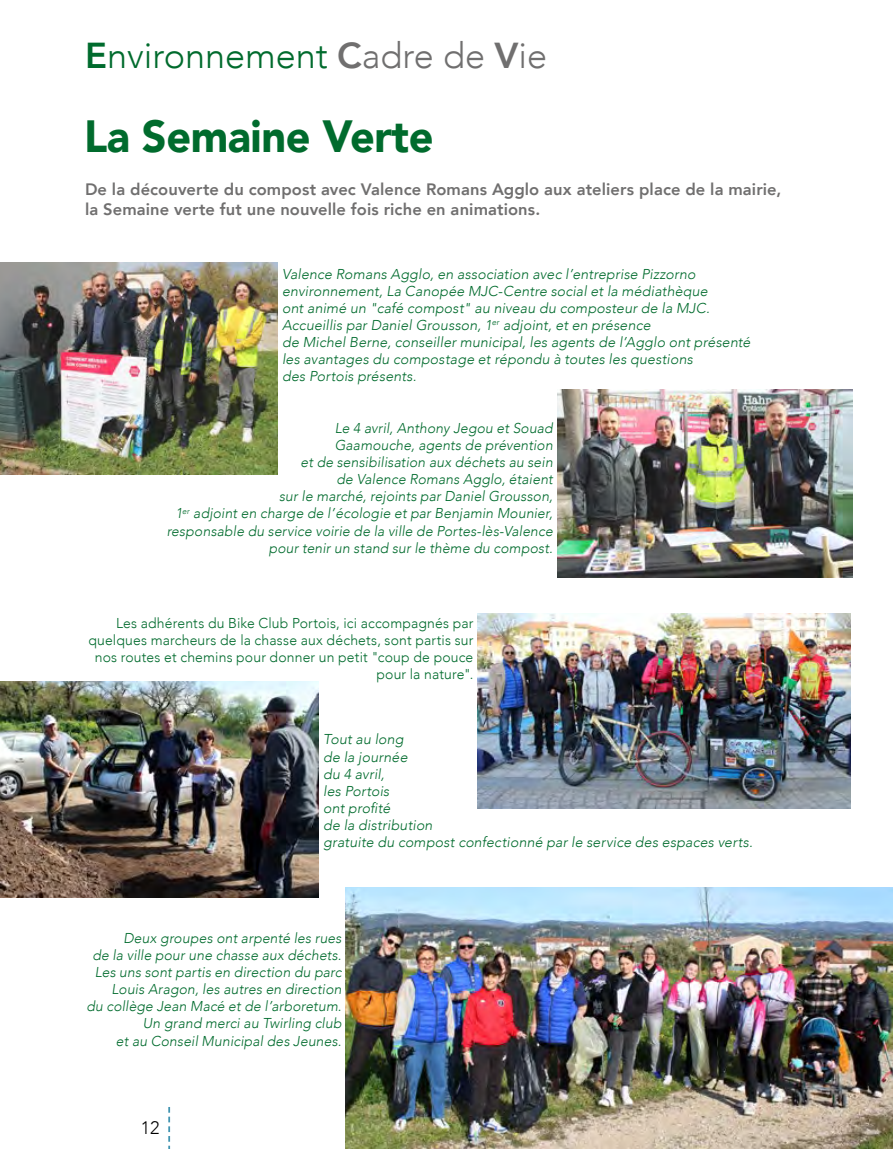
<style>
.page{position:relative;width:893px;height:1149px;background:#fff}
.page>*{position:absolute;margin:0;border:0;box-sizing:border-box;transform-origin:0 0}
.t1{font:900 45px "Avenir";letter-spacing:-.01em;color:#006b2d;scale:.96 1}
.t2{font:300 36px "Avenir";color:#006b2d}
.t3{font:300 18px "Avenir";color:#000}
.t4{font:800 16.5px/19.5px "Avenir";letter-spacing:.01em;color:#706f6f}
.t5{font:italic 300 14.25px/17.1px "Avenir";letter-spacing:.01em;color:#006b2d}
.t6{font:300 14.25px/17.1px "Avenir";letter-spacing:.01em;color:#006b2d;text-align:right}
.s1{font-weight:800}
.s2{font-weight:800;color:#706f6f}
.s3{color:#706f6f}
</style>
<div class="page">
<img style="left:0;top:262px;width:278px;height:213px">
<img style="left:346px;top:887px;width:547px;height:261px">
<img style="left:557px;top:389px;width:295px;height:188px">
<img style="left:0;top:681px;width:319px;height:215px">
<img style="left:478px;top:613px;width:372px;height:195px">
<svg style="left:168px;top:1107px;width:2px;height:41px"></svg>
<h2 class="t2" style="left:85px;top:34px;width:464px"><span class="s1">E</span>nvironnement <span class="s2">C</span><span class="s3">adre de</span> <span class="s2">V</span><span class="s3">ie</span></h2>
<h1 class="t1" style="left:84px;top:97px;width:366px">La Semaine Verte</h1>
<p class="t4" style="left:85px;top:180px;width:698px">De la découverte du compost avec Valence Romans Agglo aux ateliers place de la mairie, la Semaine verte fut une nouvelle fois riche en animations.</p>
<p class="t5" style="left:282px;top:265px;width:470px">Valence Romans Agglo, en association avec l’entreprise Pizzorno environnement, La Canopée MJC-Centre social et la médiathèque<br>ont animé un "café compost" au niveau du composteur de la MJC.<br>Accueillis par Daniel Grousson, 1<sup>er</sup> adjoint, et en présence<br>de Michel Berne, conseiller municipal, les agents de l’Agglo ont présenté les avantages du compostage et répondu à toutes les questions<br>des Portois présents.</p>
<p class="t5" style="left:167px;top:419px;width:388px;text-align:right">Le 4 avril, Anthony Jegou et Souad<br>Gaamouche, agents de prévention<br>et de sensibilisation aux déchets au sein<br>de Valence Romans Agglo, étaient<br>sur le marché, rejoints par Daniel Grousson,<br>1<sup>er</sup> adjoint en charge de l’écologie et par Benjamin Mounier, responsable du service voirie de la ville de Portes-lès-Valence pour tenir un stand sur le thème du compost.</p>
<p class="t6" style="left:88px;top:614px;width:387px">Les adhérents du Bike Club Portois, ici accompagnés par quelques marcheurs de la chasse aux déchets, sont partis sur nos routes et chemins pour donner un petit "coup de pouce pour la nature".</p>
<p class="t5" style="left:323px;top:730px;width:431px">Tout au long<br>de la journée<br>du 4 avril,<br>les Portois<br>ont profité<br>de la distribution<br>gratuite du compost confectionné par le service des espaces verts.</p>
<p class="t5" style="left:86px;top:929px;width:257px;text-align:right">Deux groupes ont arpenté les rues<br>de la ville pour une chasse aux déchets.<br>Les uns sont partis en direction du parc Louis Aragon, les autres en direction<br>du collège Jean Macé et de l’arboretum.<br>Un grand merci au Twirling club<br>et au Conseil Municipal des Jeunes.</p>
<p class="t3" style="left:141px;top:1116px;width:20px">12</p>
</div>
